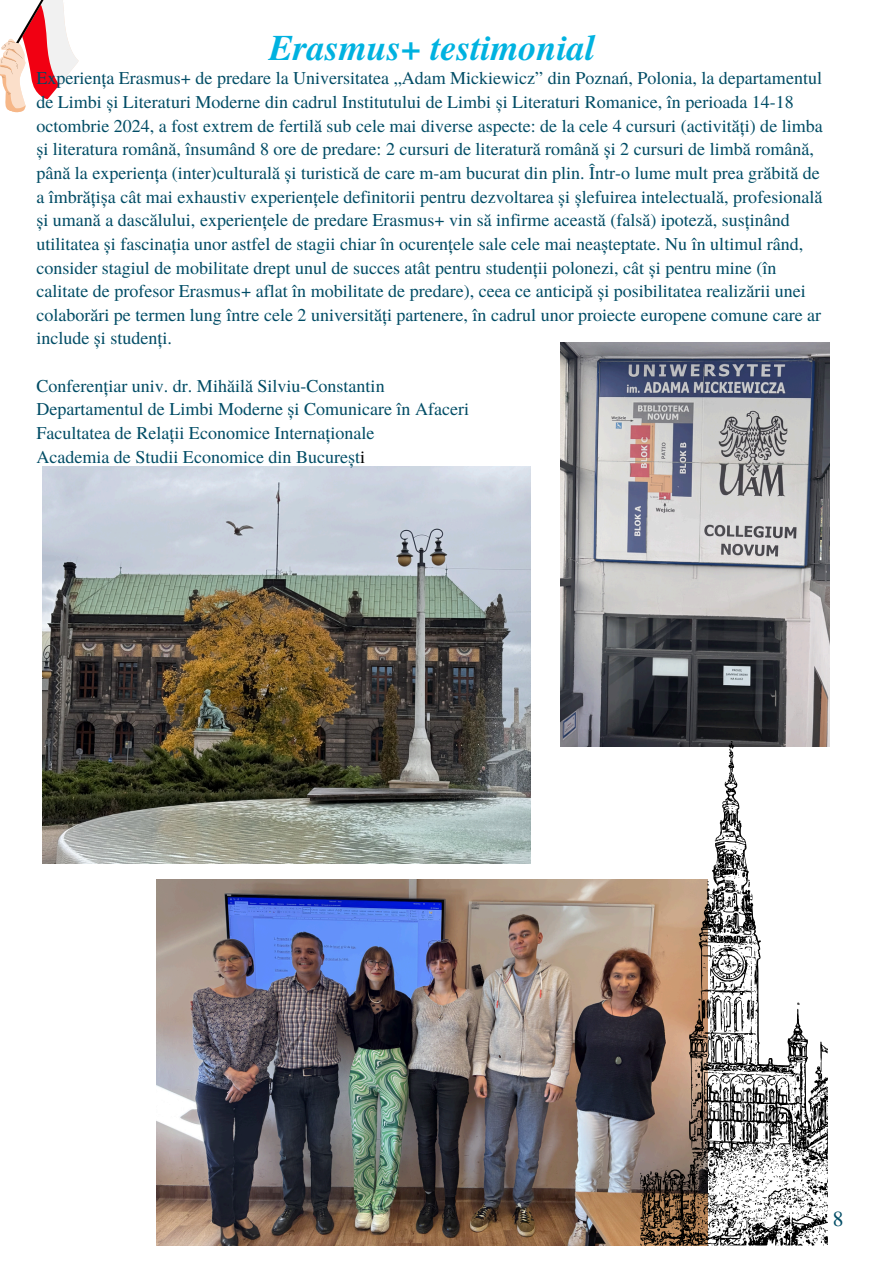
<style>
.page{position:relative;width:894px;height:1264px;background:#fff}
.page>*{position:absolute;margin:0;border:0;box-sizing:border-box;transform-origin:0 0}
.t1{font:italic 700 36px "Te X Gyre Termes";color:#00b2e0}
.t2{font:21.45px "Te X Gyre Termes";color:#004c65}
.t3{font:18px/23.7px "Te X Gyre Termes";color:#004c65}
.s1{color:#000}
</style>
<div class="page">
<svg style="left:0;top:0;width:79px;height:113px"></svg>
<img style="left:43px;top:467px;width:487px;height:396px">
<img style="left:560px;top:343px;width:269px;height:404px">
<img style="left:156px;top:880px;width:484px;height:365px">
<svg style="left:640px;top:741px;width:188px;height:504px"></svg>
<p class="t1" style="left:269px;top:22px;width:327px">Erasmus+ testimonial</p>
<h1 class="t3" style="left:36px;top:66px;width:787px">Experiența Erasmus+ de predare la Universitatea „Adam Mickiewicz” din Poznań, Polonia, la departamentul de Limbi și Literaturi Moderne din cadrul Institutului de Limbi și Literaturi Romanice, în perioada 14-18 octombrie 2024, a fost extrem de fertilă sub cele mai diverse aspecte: de la cele 4 cursuri (activități) de limba și literatura română, însumând 8 ore de predare: 2 cursuri de literatură română și 2 cursuri de limbă română, până la experiența (inter)culturală și turistică de care m-am bucurat din plin. Într-o lume mult prea grăbită de a îmbrățișa cât mai exhaustiv experiențele definitorii pentru dezvoltarea și șlefuirea intelectuală, profesională și umană a dascălului, experiențele de predare Erasmus+ vin să infirme această (falsă) ipoteză, susținând utilitatea și fascinația unor astfel de stagii chiar în ocurențele sale cele mai neașteptate. Nu în ultimul rând, consider stagiul de mobilitate drept unul de succes atât pentru studenții polonezi, cât și pentru mine (în calitate de profesor Erasmus+ aflat în mobilitate de predare), ceea ce anticipă și posibilitatea realizării unei colaborări pe termen lung între cele 2 universități partenere, în cadrul unor proiecte europene comune care ar include și studenți.</h1>
<p class="t3" style="left:36px;top:373px;width:349px">Conferențiar univ. dr. Mihăilă Silviu-Constantin</p>
<p class="t3" style="left:36px;top:396px;width:434px">Departamentul de Limbi Moderne și Comunicare în Afaceri</p>
<p class="t3" style="left:36px;top:420px;width:339px">Facultatea de Relații Economice Internaționale</p>
<p class="t3" style="left:36px;top:444px;width:330px">Academia de Studii Economice din Bucureșt<span class="s1">i</span></p>
<p class="t2" style="left:832px;top:1203px;width:12px">8</p>
</div>
